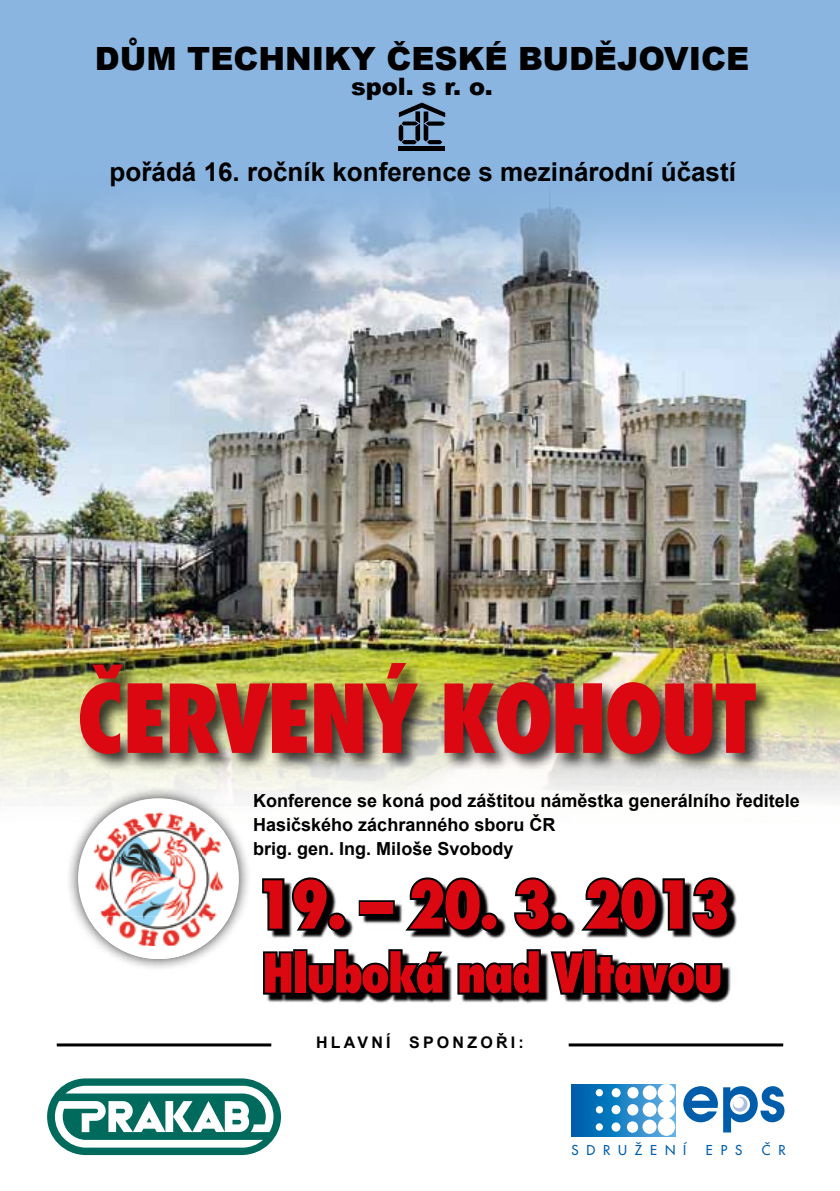
<style>
.page{position:relative;width:840px;height:1191px;background:#fff}
.page>*{position:absolute;margin:0;border:0;box-sizing:border-box;transform-origin:0 0}
.t1{font:92px "Fujiyama Extra Bold CE";letter-spacing:-.04em;color:#db0812}
.t2{font:64px "Fujiyama Extra Bold CE";letter-spacing:-.04em;color:#db0812}
.t3{font:52px "Fujiyama Extra Bold CE";letter-spacing:-.04em;color:#db0812}
.t4{font:900 32px "Arial";color:#000}
.t5{font:700 26px "Arial";color:#000}
.t6{font:900 24px "Arial";color:#000}
.t7{font:700 18px/24px "Arial";color:#000}
.t8{font:700 16px "Arial";letter-spacing:.2em;color:#000}
.t9{font:13.4px "Futura CE";letter-spacing:.59em;color:#005da9}
</style>
<div class="page">
<div style="left:0;top:0;width:839px;height:309px;background:#8ab5e1"></div>
<img style="left:0;top:202px;width:839px;height:598px">
<svg style="left:267px;top:885px;width:469px;height:118px"></svg>
<svg style="left:262px;top:877px;width:87px;height:57px"></svg>
<div style="left:358px;top:900px;width:36px;height:16px;border:4px solid #000"></div>
<svg style="left:401px;top:877px;width:100px;height:57px"></svg>
<svg style="left:512px;top:877px;width:59px;height:57px"></svg>
<svg style="left:577px;top:877px;width:153px;height:57px"></svg>
<svg style="left:263px;top:949px;width:32px;height:47px"></svg>
<div style="left:293px;top:949px;width:14px;height:45px;border:4px solid #000"></div>
<svg style="left:304px;top:947px;width:142px;height:51px"></svg>
<svg style="left:455px;top:947px;width:269px;height:56px"></svg>
<div style="left:66px;top:786px;width:185px;height:185px;background:#000;opacity:.75"></div>
<div style="left:78px;top:798px;width:161px;height:161px;background:#fff;border-radius:50%"></div>
<img style="left:96px;top:806px;width:124px;height:21px">
<img style="left:87px;top:827px;width:143px;height:119px">
<img style="left:114px;top:946px;width:88px;height:13px">
<svg style="left:398px;top:103px;width:47px;height:41px"></svg>
<div style="left:398px;top:146px;width:47px;height:5px;background:#000"></div>
<div style="left:77px;top:661px;width:697px;height:111px;background:#000;opacity:.75"></div>
<hr style="left:57px;top:1043px;width:214px;height:3px;background:#000">
<hr style="left:568px;top:1043px;width:214px;height:3px;background:#000">
<svg style="left:571px;top:1084px;width:104px;height:52px;background:#1e80c2"></svg>
<div style="left:657px;top:1083px;width:17px;height:18px;background:#fff;border-radius:50%"></div>
<div style="left:642px;top:1085px;width:14px;height:14px;background:#fff;border-radius:50%"></div>
<div style="left:627px;top:1087px;width:11px;height:11px;background:#fff;border-radius:50%"></div>
<div style="left:611px;top:1088px;width:9px;height:9px;background:#fff;border-radius:50%"></div>
<div style="left:595px;top:1089px;width:7px;height:7px;background:#fff;border-radius:50%"></div>
<div style="left:657px;top:1100px;width:17px;height:18px;background:#fff;border-radius:50%"></div>
<div style="left:657px;top:1118px;width:18px;height:17px;background:#fff;border-radius:50%"></div>
<div style="left:642px;top:1102px;width:14px;height:14px;background:#fff;border-radius:50%"></div>
<div style="left:642px;top:1119px;width:14px;height:14px;background:#fff;border-radius:50%"></div>
<div style="left:627px;top:1104px;width:11px;height:11px;background:#fff;border-radius:50%"></div>
<div style="left:626px;top:1121px;width:11px;height:11px;background:#fff;border-radius:50%"></div>
<div style="left:611px;top:1105px;width:9px;height:9px;background:#fff;border-radius:50%"></div>
<div style="left:611px;top:1122px;width:9px;height:9px;background:#fff;border-radius:50%"></div>
<div style="left:595px;top:1106px;width:7px;height:7px;background:#fff;border-radius:50%"></div>
<div style="left:595px;top:1123px;width:7px;height:7px;background:#fff;border-radius:50%"></div>
<svg style="left:683px;top:1086px;width:101px;height:46px"></svg>
<svg style="left:47px;top:1078px;width:234px;height:77px"></svg>
<h3 class="t4" style="left:95px;top:35px;width:655px">DŮM TECHNIKY ČESKÉ BUDĚJOVICE</h3>
<h3 class="t6" style="left:351px;top:69px;width:143px">SPOL. S R. O.</h3>
<h3 class="t5" style="left:110px;top:155px;width:627px">pořádá 16. ročník konference s mezinárodní účastí</h3>
<h1 class="t1" style="left:76px;top:657px;width:682px">čeRVENÝ KOHOUT</h1>
<p class="t7" style="left:253px;top:789px;width:548px">Konference se koná pod záštitou náměstka generálního ředitele<br>Hasičského záchranného sboru ČR<br>brig. gen. Ing. Miloše Svobody</p>
<h2 class="t2" style="left:254px;top:862px;width:476px">19. – 20. 3. 2013</h2>
<h3 class="t3" style="left:262px;top:938px;width:462px">Hluboká nad Vltavou</h3>
<p class="t8" style="left:316px;top:1031px;width:209px">HLAVNÍ spon zoři:</p>
<p class="t9" style="left:571px;top:1141px;width:116px">SDRUÎENÍ</p>
<p class="t9" style="left:705px;top:1141px;width:38px">EPS</p>
<p class="t9" style="left:761px;top:1141px;width:25px">â R</p>
</div>
